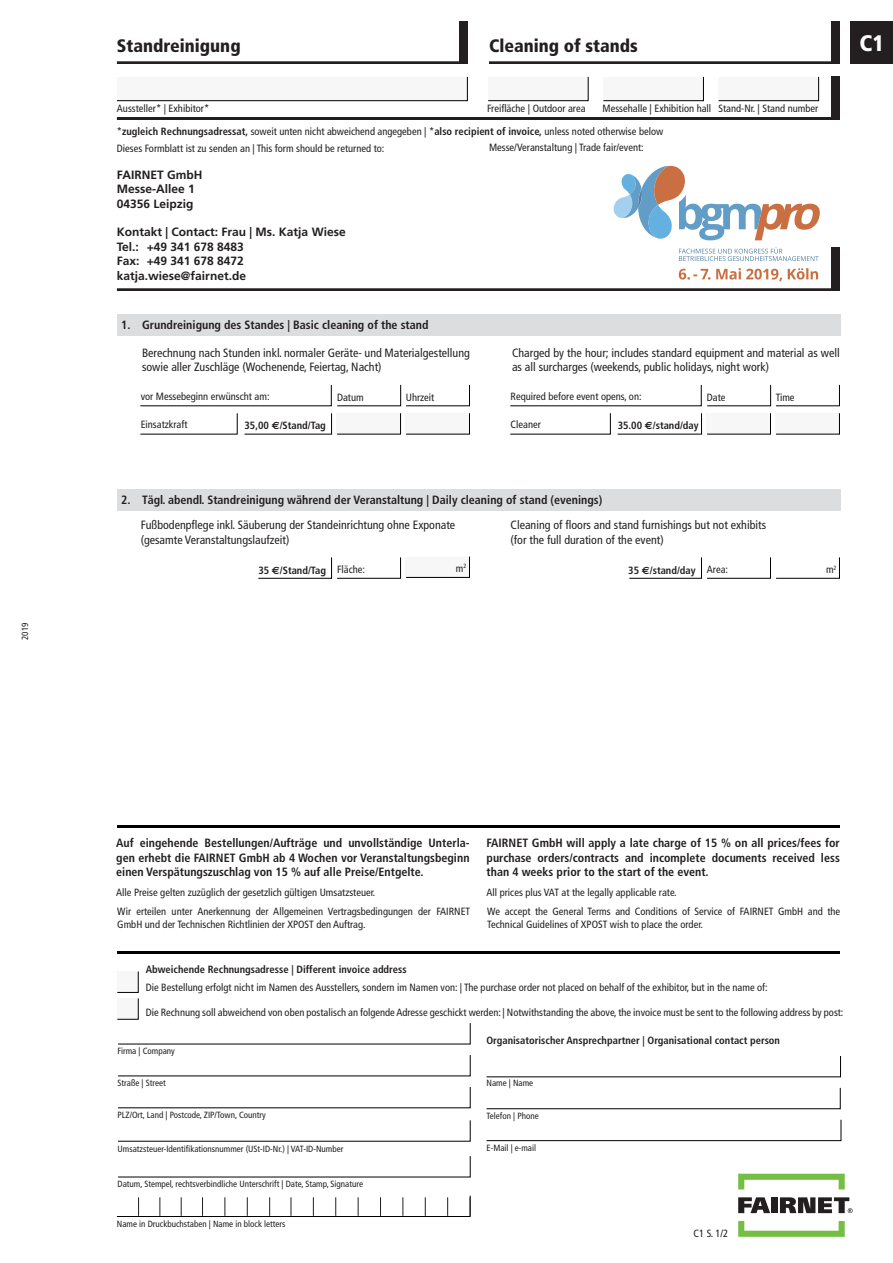
<style>
.page{position:relative;width:893px;height:1263px;background:#fff}
.page>*{position:absolute;margin:0;border:0;box-sizing:border-box;transform-origin:0 0}
.t1{font:900 condensed 22.5px "Frutiger LT Pro";color:#fff}
.t2{font:900 condensed 18px "Frutiger LT Pro";color:#231f20}
.t3{font:700 condensed 12px/14.4px "Frutiger LT Pro";color:#231f20;text-align:justify}
.t4{font:condensed 12px/14.4px "Frutiger LT Pro";color:#231f20}
.t5{font:700 12px/14.4px "Frutiger LT Pro";color:#231f20}
.t6{font:condensed 10.5px/12.6px "Frutiger LT Pro";color:#231f20}
.t7{font:700 condensed 10.5px "Frutiger LT Pro";color:#231f20}
.t8{font:condensed 9px "Frutiger LT Pro";color:#231f20}
.t9{font:condensed 6.15px "Frutiger LT Pro";color:#231f20}
.s1{font-weight:700}
.s2{font-family:"Euro Sans";font-stretch:normal}
.s3{font-weight:400}
</style>
<div class="page">
<hr style="left:117px;top:62px;width:351px;height:2px;background:#231f20">
<div style="left:459px;top:21px;width:9px;height:43px;background:#231f20"></div>
<hr style="left:489px;top:62px;width:351px;height:2px;background:#231f20">
<div style="left:831px;top:21px;width:9px;height:43px;background:#231f20"></div>
<div style="left:850px;top:21px;width:43px;height:43px;background:#231f20"></div>
<svg style="left:738px;top:1174px;width:115px;height:63px"></svg>
<hr style="left:117px;top:289px;width:723px;height:2px;background:#231f20">
<div style="left:831px;top:248px;width:9px;height:42px;background:#231f20"></div>
<div style="left:117px;top:315px;width:723px;height:21px;background:#dcdddf"></div>
<div style="left:117px;top:490px;width:723px;height:21px;background:#dcdddf"></div>
<hr style="left:117px;top:951px;width:723px;height:3px;background:#000">
<hr style="left:117px;top:825px;width:723px;height:2px;background:#000">
<svg style="left:258px;top:556px;width:212px;height:23px"></svg>
<svg style="left:629px;top:557px;width:211px;height:22px"></svg>
<svg style="left:140px;top:384px;width:330px;height:51px"></svg>
<svg style="left:510px;top:384px;width:330px;height:51px"></svg>
<hr style="left:117px;top:117px;width:723px;height:3px;background:#231f20">
<div style="left:831px;top:77px;width:9px;height:42px;background:#231f20"></div>
<svg style="left:488px;top:76px;width:101px;height:25px"></svg>
<svg style="left:603px;top:76px;width:101px;height:25px"></svg>
<svg style="left:718px;top:76px;width:101px;height:25px"></svg>
<svg style="left:116px;top:76px;width:352px;height:25px"></svg>
<svg style="left:486px;top:1056px;width:355px;height:21px"></svg>
<svg style="left:486px;top:1087px;width:355px;height:22px"></svg>
<svg style="left:486px;top:1119px;width:356px;height:22px"></svg>
<svg style="left:118px;top:1055px;width:353px;height:22px"></svg>
<svg style="left:118px;top:1086px;width:353px;height:22px"></svg>
<svg style="left:118px;top:1120px;width:353px;height:22px"></svg>
<svg style="left:118px;top:1156px;width:353px;height:22px"></svg>
<svg style="left:117px;top:971px;width:354px;height:74px"></svg>
<svg style="left:116px;top:1195px;width:355px;height:22px"></svg>
<svg style="left:613px;top:166px;width:207px;height:74px"></svg>
<svg style="left:679px;top:248px;width:140px;height:13px"></svg>
<svg style="left:679px;top:268px;width:139px;height:13px"></svg>
<p class="t8" style="left:20px;top:640px;width:19px;rotate:-90deg">2019</p>
<h2 class="t2" style="left:117px;top:35px;width:125px">Standreinigung</h2>
<h2 class="t2" style="left:489px;top:35px;width:150px">Cleaning of stands</h2>
<h1 class="t1" style="left:859px;top:30px;width:26px">C1</h1>
<p class="t6" style="left:117px;top:103px;width:94px">Aussteller* | Exhibitor*</p>
<p class="t6" style="left:487px;top:103px;width:100px">Freifläche | Outdoor area</p>
<p class="t6" style="left:603px;top:103px;width:217px">Messehalle | Exhibition hall Stand-Nr. | Stand number</p>
<p class="t6" style="left:117px;top:123px;width:548px;line-height:16.5px">*<span class="s1">zugleich Rechnungsadressat,</span> soweit unten nicht abweichend angegeben | *<span class="s1">also recipient of invoice,</span> unless noted otherwise below<br>Dieses Formblatt ist zu senden an | This form should be returned to:</p>
<p class="t6" style="left:489px;top:141px;width:156px">Messe/Veranstaltung | Trade fair/event:</p>
<p class="t5" style="left:117px;top:167px;width:87px">FAIRNET GmbH<br>Messe-Allee 1<br>04356 Leipzig</p>
<p class="t5" style="left:117px;top:225px;width:230px">Kontakt | Contact: Frau | Ms. Katja Wiese<br>Tel.: +49 341 678 8483<br>Fax: +49 341 678 8472 katja.wiese@fairnet.de</p>
<p class="t3" style="left:121px;top:318px;width:309px">1. Grundreinigung des Standes | Basic cleaning of the stand</p>
<p class="t4" style="left:142px;top:346px;width:329px">Berechnung nach Stunden inkl. normaler Geräte- und Materialgestellung sowie aller Zuschläge (Wochenende, Feiertag, Nacht)</p>
<p class="t4" style="left:512px;top:346px;width:329px">Charged by the hour; includes standard equipment and material as well as all surcharges (weekends, public holidays, night work)</p>
<p class="t6" style="left:141px;top:390px;width:130px">vor Messebeginn erwünscht am:</p>
<p class="t6" style="left:511px;top:390px;width:132px">Required before event opens, on:</p>
<p class="t6" style="left:141px;top:418px;width:48px">Einsatzkraft</p>
<p class="t6" style="left:511px;top:418px;width:32px">Cleaner</p>
<p class="t6" style="left:337px;top:391px;width:28px">Datum</p>
<p class="t6" style="left:406px;top:391px;width:30px">Uhrzeit</p>
<p class="t6" style="left:707px;top:391px;width:20px">Date</p>
<p class="t6" style="left:776px;top:391px;width:20px">Time</p>
<p class="t7" style="left:618px;top:420px;width:83px">35.00 <span class="s2">E</span>/stand/day</p>
<p class="t7" style="left:244px;top:420px;width:83px">35,00 <span class="s2">E</span>/Stand/Tag</p>
<p class="t3" style="left:121px;top:493px;width:483px">2. Tägl. abendl. Standreinigung während der Veranstaltung | Daily cleaning of stand (evenings)</p>
<p class="t4" style="left:141px;top:518px;width:316px">Fußbodenpflege inkl. Säuberung der Standeinrichtung ohne Exponate (gesamte Veranstaltungslaufzeit)</p>
<p class="t4" style="left:511px;top:518px;width:257px">Cleaning of floors and stand furnishings but not exhibits (for the full duration of the event)</p>
<p class="t9" style="left:463px;top:562px;width:4px">2</p>
<p class="t7" style="left:258px;top:564px;width:108px">35 <span class="s2">E</span>/Stand/Tag <span class="s3">Fläche:</span></p>
<p class="t6" style="left:456px;top:562px;width:9px">m</p>
<p class="t7" style="left:628px;top:564px;width:101px">35 <span class="s2">E</span>/stand/day <span class="s3">Area:</span></p>
<p class="t6" style="left:826px;top:564px;width:12px">m<sup>2</sup></p>
<p class="t3" style="left:116px;top:836px;width:355px">Auf eingehende Bestellungen/Aufträge und unvollständige Unterla&shy;gen erhebt die FAIRNET GmbH ab 4 Wochen vor Veranstaltungsbeginn einen Verspätungszuschlag von 15 % auf alle Preise/Entgelte.</p>
<p class="t6" style="left:116px;top:886px;width:261px">Alle Preise gelten zuzüglich der gesetzlich gültigen Umsatzsteuer.</p>
<p class="t3" style="left:487px;top:836px;width:355px">FAIRNET GmbH will apply a late charge of 15 % on all prices/fees for purchase orders/contracts and incomplete documents received less than 4 weeks prior to the start of the event.</p>
<p class="t6" style="left:487px;top:886px;width:192px">All prices plus VAT at the legally applicable rate.</p>
<p class="t6" style="left:117px;top:905px;width:354px">Wir erteilen unter Anerkennung der Allgemeinen Vertragsbedingungen der FAIRNET<br>GmbH und der Technischen Richtlinien der XPOST den Auftrag.</p>
<p class="t6" style="left:487px;top:905px;width:354px">We accept the General Terms and Conditions of Service of FAIRNET GmbH and the<br>Technical Guidelines of XPOST wish to place the order.</p>
<p class="t7" style="left:146px;top:963px;width:262px">Abweichende Rechnungsadresse | Different invoice address</p>
<p class="t6" style="left:146px;top:981px;width:623px">Die Bestellung erfolgt nicht im Namen des Ausstellers, sondern im Namen von: | The purchase order not placed on behalf of the exhibitor, but in the name of:</p>
<p class="t6" style="left:146px;top:1006px;width:699px">Die Rechnung soll abweichend von oben postalisch an folgende Adresse geschickt werden: | Notwithstanding the above, the invoice must be sent to the following address by post:</p>
<p class="t7" style="left:486px;top:1034px;width:295px">Organisatorischer Ansprechpartner | Organisational contact person</p>
<p class="t8" style="left:118px;top:1046px;width:59px">Firma | Company</p>
<p class="t8" style="left:118px;top:1078px;width:50px">Straße | Street</p>
<p class="t8" style="left:118px;top:1110px;width:150px">PLZ/Ort, Land | Postcode, ZIP/Town, Country</p>
<p class="t8" style="left:118px;top:1143px;width:227px">Umsatzsteuer-Identifikationsnummer (USt-ID-Nr.) | VAT-ID-Number</p>
<p class="t8" style="left:118px;top:1179px;width:247px">Datum, Stempel, rechtsverbindliche Unterschrift | Date, Stamp, Signature</p>
<p class="t8" style="left:117px;top:1219px;width:170px">Name in Druckbuchstaben | Name in block letters</p>
<p class="t8" style="left:486px;top:1078px;width:48px">Name | Name</p>
<p class="t8" style="left:486px;top:1110px;width:54px">Telefon | Phone</p>
<p class="t8" style="left:486px;top:1143px;width:51px">E-Mail | e-mail</p>
<p class="t6" style="left:694px;top:1227px;width:36px">C1 S. 1/2</p>
</div>
